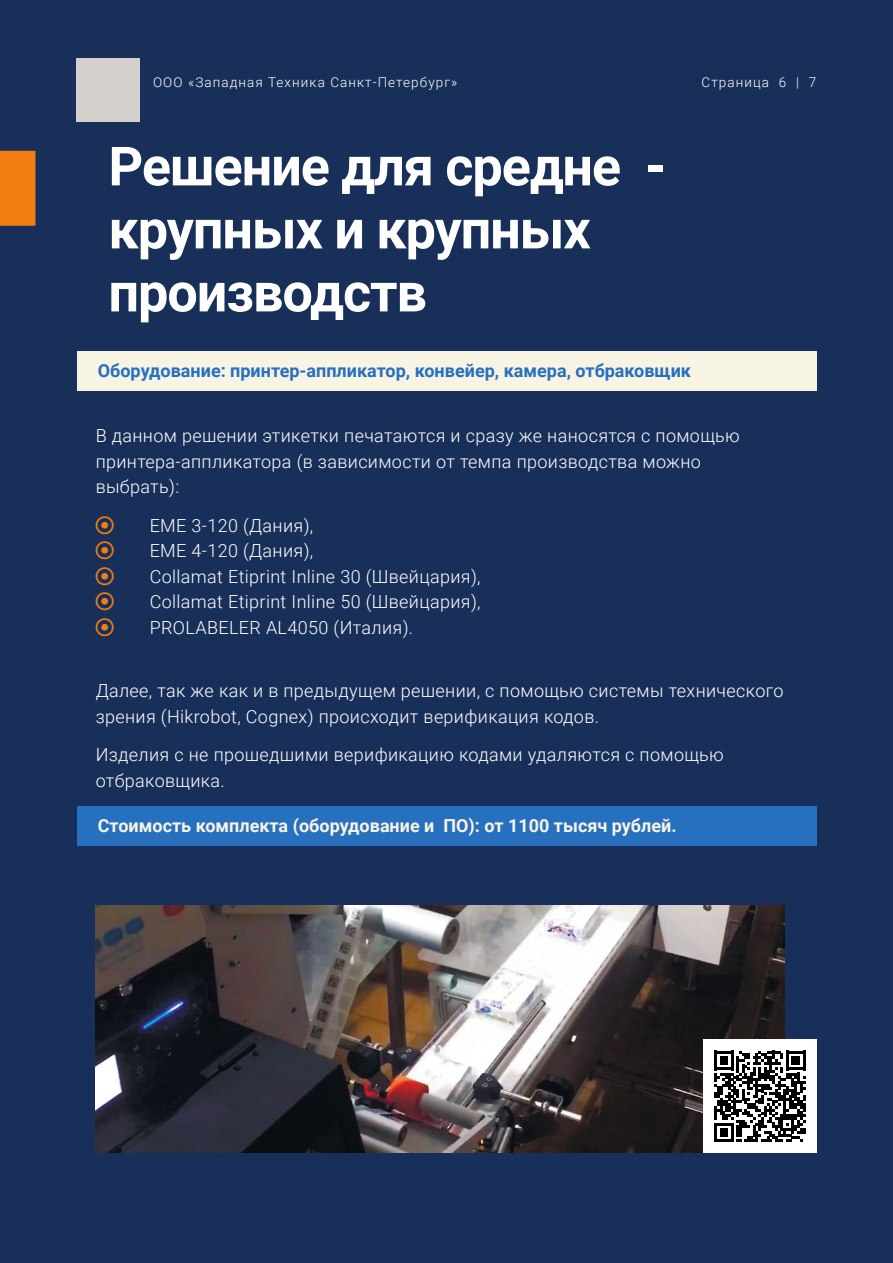
<style>
.page{position:relative;width:893px;height:1263px;background:#183059}
.page>*{position:absolute;margin:0;border:0;box-sizing:border-box;transform-origin:0 0}
.t1{font:700 54px/63px "Roboto";letter-spacing:-.02em;color:#fff}
.t2{font:300 18px/25.5px "Roboto";letter-spacing:.02em;color:#fff}
.t3{font:700 18px "Roboto";color:#276fbf}
.t4{font:700 18px "Roboto";color:#f8f4e3}
.t5{font:300 13.5px "Roboto";letter-spacing:.08em;color:#fff}
</style>
<div class="page">
<div style="left:77px;top:58px;width:63px;height:64px;background:#d5d0cd"></div>
<img style="left:96px;top:906px;width:688px;height:246px">
<div style="left:0;top:151px;width:35px;height:75px;background:#f07e10"></div>
<div style="left:77px;top:351px;width:739px;height:39px;background:#f8f4e3"></div>
<div style="left:77px;top:806px;width:739px;height:39px;background:#276fbf"></div>
<div style="left:703px;top:1040px;width:113px;height:113px;background:#fff"></div>
<svg style="left:714px;top:1051px;width:91px;height:91px"></svg>
<p class="t5" style="left:153px;top:72px;width:306px">ООО «Западная Техника Санкт-Петербург»</p>
<p class="t5" style="left:701px;top:72px;width:116px">Страница 6 | 7</p>
<h1 class="t1" style="left:108px;top:133px;width:559px">Решение для средне - крупных и крупных производств</h1>
<p class="t3" style="left:98px;top:358px;width:595px">Оборудование: принтер-аппликатор, конвейер, камера, отбраковщик</p>
<p class="t2" style="left:96px;top:422px;width:646px">В данном решении этикетки печатаются и сразу же наносятся с помощью принтера-аппликатора (в зависимости от темпа производства можно выбрать):</p>
<p class="t2" style="left:150px;top:512px;width:332px">EME 3-120 (Дания),<br>EME 4-120 (Дания),<br>Collamat Etiprint Inline 30 (Швейцария),<br>Collamat Etiprint Inline 50 (Швейцария),<br>PROLABELER AL4050 (Италия).</p>
<p class="t2" style="left:96px;top:677px;width:689px">Далее, так же как и в предыдущем решении, с помощью системы технического зрения (Hikrobot, Cognex) происходит верификация кодов.</p>
<p class="t2" style="left:96px;top:741px;width:630px">Изделия с не прошедшими верификацию кодами удаляются с помощью отбраковщика.</p>
<p class="t4" style="left:98px;top:813px;width:580px">Стоимость комплекта (оборудование и ПО): от 1100 тысяч рублей.</p>
</div>
